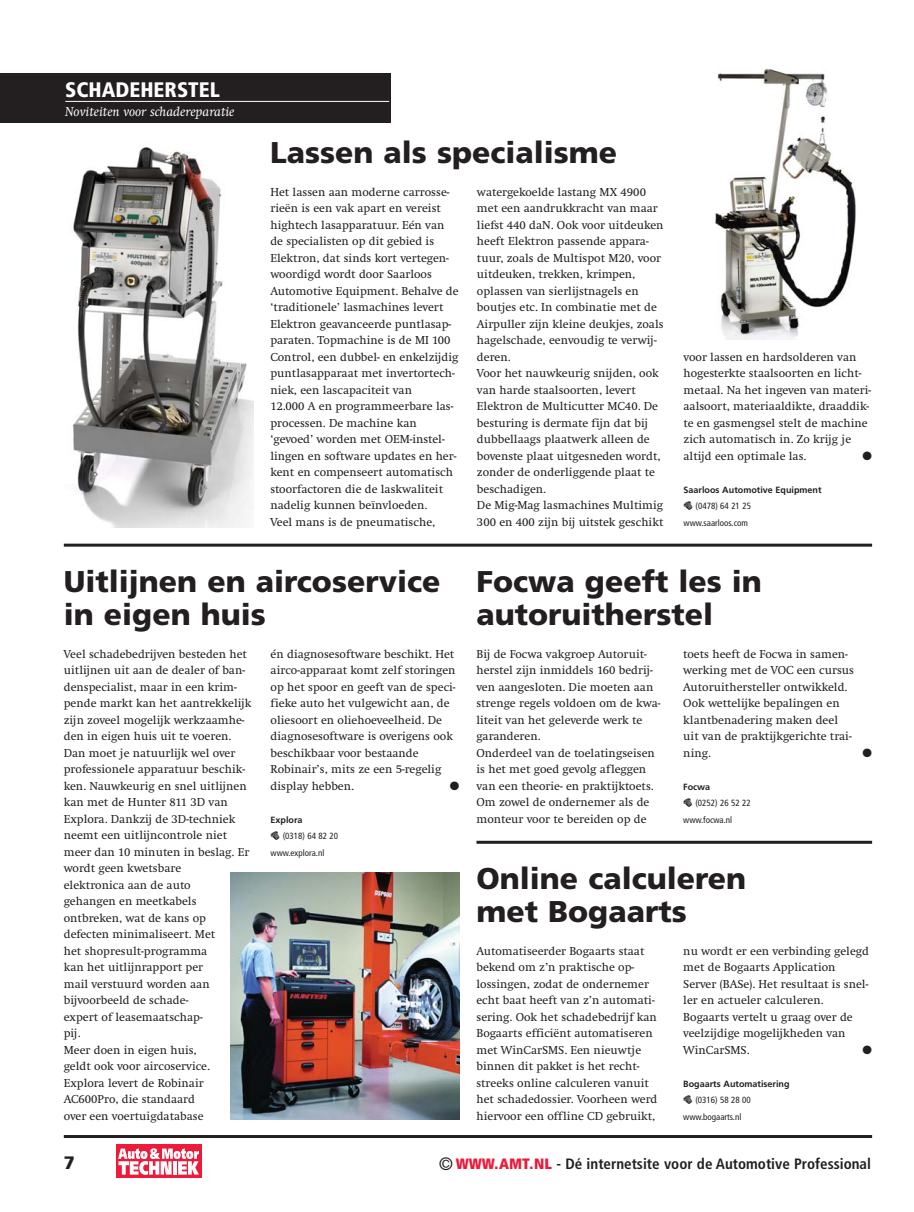
<style>
.page{position:relative;width:914px;height:1212px;background:#fff}
.page>*{position:absolute;margin:0;border:0;box-sizing:border-box;transform-origin:0 0}
.t1{font:900 30px/33px "Frutiger";color:#231f20}
.t2{font:900 condensed 21px "Frutiger";color:#fff}
.t3{font:900 18px "Frutiger";color:#231f20}
.t4{font:700 condensed 15px "Frutiger";color:#231f20}
.t5{font:italic 13.5px "Swift";color:#fff}
.t6{font:12px/16.5px "Swift";color:#231f20}
.t7{font:12px "Zapf Dingbats";color:#231f20}
.t8{font:condensed 9px/16.5px "Frutiger";color:#231f20}
.s1{font-weight:700;font-stretch:normal}
.s2{font-weight:400;font-size:18px}
.s3{font-weight:900;color:#ed1a3a}
</style>
<div class="page">
<hr style="left:64px;top:1135px;width:808px;height:3px;background:#231f20">
<div style="left:0;top:73px;width:390px;height:49px;background:#231f20"></div>
<hr style="left:65px;top:101px;width:324px;height:1px;background:#fff">
<hr style="left:64px;top:544px;width:808px;height:3px;background:#231f20">
<img style="left:715px;top:68px;width:141px;height:272px">
<img style="left:73px;top:147px;width:180px;height:380px">
<hr style="left:476px;top:841px;width:396px;height:3px;background:#231f20">
<img style="left:231px;top:872px;width:228px;height:248px">
<div style="left:116px;top:1144px;width:85px;height:33px;background:#ed1a3a"></div>
<svg style="left:118px;top:1148px;width:81px;height:27px"></svg>
<h2 class="t2" style="left:65px;top:81px;width:156px">SCHADEHERSTEL</h2>
<p class="t5" style="left:65px;top:107px;width:171px">Noviteiten voor schadereparatie</p>
<h1 class="t1" style="left:270px;top:138px;width:348px">Lassen als specialisme</h1>
<p class="t6" style="left:270px;top:185px;width:190px">Het lassen aan moderne carrosse&shy;rieën is een vak apart en vereist hightech lasapparatuur. Eén van de specialisten op dit gebied is<br>Elektron, dat sinds kort vertegen&shy;woordigd wordt door Saarloos<br>Automotive Equipment. Behalve de ‘traditionele’ lasmachines levert<br>Elektron geavanceerde puntlasap&shy;paraten. Topmachine is de MI 100<br>Control, een dubbel- en enkelzijdig puntlasapparaat met invertortech&shy;niek, een lascapaciteit van<br>12.000 A en programmeerbare las&shy;processen. De machine kan ‘gevoed’ worden met OEM-instel&shy;lingen en software updates en her&shy;kent en compenseert automatisch stoorfactoren die de laskwaliteit nadelig kunnen beïnvloeden.<br>Veel mans is de pneumatische,</p>
<p class="t6" style="left:477px;top:185px;width:188px">watergekoelde lastang MX 4900 met een aandrukkracht van maar liefst 440 daN. Ook voor uitdeuken heeft Elektron passende appara&shy;tuur, zoals de Multispot M20, voor uitdeuken, trekken, krimpen, oplassen van sierlijstnagels en boutjes etc. In combinatie met de<br>Airpuller zijn kleine deukjes, zoals hagelschade, eenvoudig te verwij&shy;deren.<br>Voor het nauwkeurig snijden, ook van harde staalsoorten, levert<br>Elektron de Multicutter MC40. De besturing is dermate fijn dat bij dubbellaags plaatwerk alleen de bovenste plaat uitgesneden wordt, zonder de onderliggende plaat te beschadigen.<br>De Mig-Mag lasmachines Multimig<br>300 en 400 zijn bij uitstek geschikt</p>
<p class="t6" style="left:683px;top:350px;width:189px">voor lassen en hardsolderen van hogesterkte staalsoorten en licht&shy;metaal. Na het ingeven van materi&shy;aalsoort, materiaaldikte, draaddik&shy;te en gasmengsel stelt de machine zich automatisch in. Zo krijg je altijd een optimale las.</p>
<p class="t7" style="left:862px;top:450px;width:11px">●</p>
<p class="t8" style="left:683px;top:482px;width:140px"><span class="s1">Saarloos Automotive Equipment </span>☎ (0478) 64 21 25<br>www.saarloos.com</p>
<h1 class="t1" style="left:64px;top:567px;width:378px">Uitlijnen en aircoservice in eigen huis</h1>
<p class="t6" style="left:64px;top:647px;width:189px">Veel schadebedrijven besteden het uitlijnen uit aan de dealer of ban&shy;denspecialist, maar in een krim&shy;pende markt kan het aantrekkelijk zijn zoveel mogelijk werkzaamhe&shy;den in eigen huis uit te voeren.<br>Dan moet je natuurlijk wel over professionele apparatuur beschik&shy;ken. Nauwkeurig en snel uitlijnen kan met de Hunter 811 3D van<br>Explora. Dankzij de 3D-techniek neemt een uitlijncontrole niet meer dan 10 minuten in beslag. Er wordt geen kwetsbare<br>elektronica aan de auto<br>gehangen en meetkabels ontbreken, wat de kans op defecten minimaliseert. Met<br>het shopresult-programma<br>kan het uitlijnrapport per<br>mail verstuurd worden aan bijvoorbeeld de schade-<br>expert of leasemaatschap-<br>pij.<br>Meer doen in eigen huis,<br>geldt ook voor aircoservice.<br>Explora levert de Robinair<br>AC600Pro, die standaard<br>over een voertuigdatabase</p>
<p class="t6" style="left:270px;top:647px;width:186px">én diagnosesoftware beschikt. Het airco-apparaat komt zelf storingen op het spoor en geeft van de speci&shy;fieke auto het vulgewicht aan, de oliesoort en oliehoeveelheid. De diagnosesoftware is overigens ook beschikbaar voor bestaande<br>Robinair’s, mits ze een 5-regelig display hebben.</p>
<p class="t7" style="left:450px;top:780px;width:11px">●</p>
<p class="t8" style="left:270px;top:812px;width:69px"><span class="s1">Explora<br></span>☎ (0318) 64 82 20 www.explora.nl</p>
<h1 class="t1" style="left:476px;top:567px;width:287px">Focwa geeft les in autoruitherstel</h1>
<p class="t6" style="left:476px;top:647px;width:185px">Bij de Focwa vakgroep Autoruit&shy;herstel zijn inmiddels 160 bedrij&shy;ven aangesloten. Die moeten aan strenge regels voldoen om de kwa&shy;liteit van het geleverde werk te garanderen.<br>Onderdeel van de toelatingseisen is het met goed gevolg afleggen van een theorie- en praktijktoets.<br>Om zowel de ondernemer als de monteur voor te bereiden op de</p>
<p class="t6" style="left:683px;top:647px;width:172px">toets heeft de Focwa in samen&shy;werking met de VOC een cursus<br>Autoruithersteller ontwikkeld.<br>Ook wettelijke bepalingen en klantbenadering maken deel uit van de praktijkgerichte trai&shy;ning.</p>
<p class="t8" style="left:683px;top:779px;width:69px"><span class="s1">Focwa<br></span>☎ (0252) 26 52 22 www.focwa.nl</p>
<p class="t7" style="left:862px;top:747px;width:11px">●</p>
<h1 class="t1" style="left:476px;top:864px;width:271px">Online calculeren met Bogaarts</h1>
<p class="t6" style="left:476px;top:944px;width:182px">Automatiseerder Bogaarts staat bekend om z’n praktische op&shy;lossingen, zodat de ondernemer echt baat heeft van z’n automati&shy;sering. Ook het schadebedrijf kan<br>Bogaarts efficiënt automatiseren met WinCarSMS. Een nieuwtje binnen dit pakket is het recht&shy;streeks online calculeren vanuit het schadedossier. Voorheen werd hiervoor een offline CD gebruikt,</p>
<p class="t6" style="left:683px;top:944px;width:187px">nu wordt er een verbinding gelegd met de Bogaarts Application<br>Server (BASe). Het resultaat is snel&shy;ler en actueler calculeren.<br>Bogaarts vertelt u graag over de veelzijdige mogelijkheden van<br>WinCarSMS.</p>
<p class="t7" style="left:862px;top:1044px;width:11px">●</p>
<p class="t8" style="left:683px;top:1076px;width:108px"><span class="s1">Bogaarts Automatisering </span>☎ (0316) 58 28 00 www.bogaarts.nl</p>
<h3 class="t3" style="left:64px;top:1156px;width:13px">7</h3>
<p class="t4" style="left:439px;top:1158px;width:434px"><span class="s2">©</span> <span class="s3">WWW.AMT.NL</span> - Dé internetsite voor de Automotive Professional</p>
</div>
